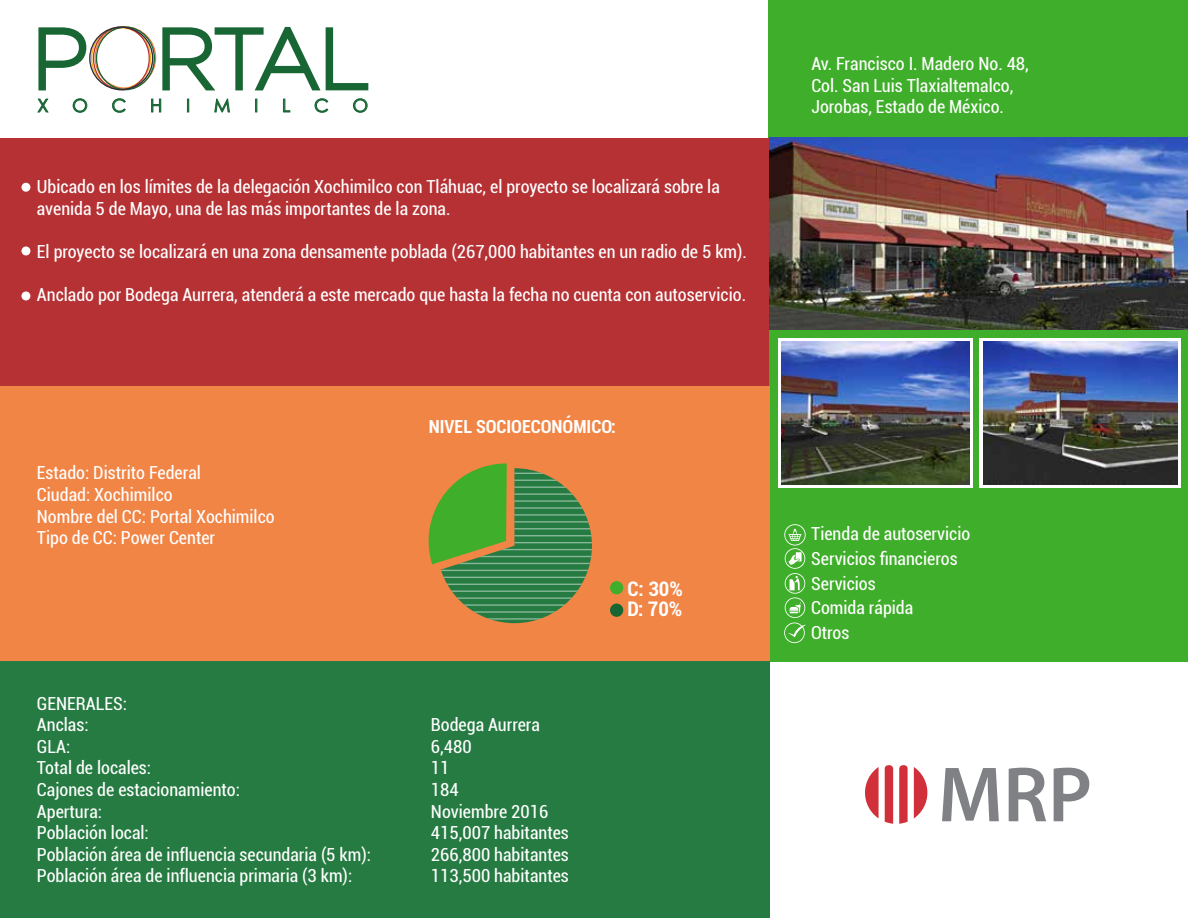
<style>
.page{position:relative;width:1188px;height:918px;background:#fff}
.page>*{position:absolute;margin:0;border:0;box-sizing:border-box;transform-origin:0 0}
.t1{font:700 condensed 20.1px/20.7px "Roboto";color:#fff}
.t2{font:condensed 18px/21.6px "Roboto";color:#fff}
.t3{font:700 condensed 18px "Roboto";color:#fff}
.t4{font:18px "Century Gothic";color:#186634}
</style>
<div class="page">
<div style="left:769px;top:0;width:419px;height:661px;background:#3fae2a"></div>
<svg style="left:162px;top:27px;width:206px;height:63px"></svg>
<img style="left:38px;top:26px;width:118px;height:64px">
<div style="left:0;top:138px;width:769px;height:308px;background:#b63134"></div>
<svg style="left:979px;top:339px;width:202px;height:149px;fill:#fff"></svg>
<svg style="left:778px;top:339px;width:195px;height:149px;fill:#fff"></svg>
<svg style="left:885px;top:765px;width:8px;height:59px"></svg>
<svg style="left:899px;top:765px;width:9px;height:59px"></svg>
<svg style="left:914px;top:767px;width:13px;height:51px"></svg>
<svg style="left:865px;top:767px;width:14px;height:51px"></svg>
<svg style="left:942px;top:768px;width:57px;height:53px"></svg>
<svg style="left:1009px;top:768px;width:37px;height:53px"></svg>
<svg style="left:1054px;top:768px;width:35px;height:53px"></svg>
<svg style="left:37px;top:99px;width:12px;height:13px"></svg>
<svg style="left:73px;top:98px;width:14px;height:15px"></svg>
<svg style="left:112px;top:98px;width:14px;height:15px"></svg>
<svg style="left:151px;top:99px;width:10px;height:13px"></svg>
<svg style="left:187px;top:99px;width:2px;height:13px"></svg>
<svg style="left:214px;top:99px;width:16px;height:13px"></svg>
<svg style="left:255px;top:99px;width:2px;height:13px"></svg>
<svg style="left:283px;top:99px;width:7px;height:13px"></svg>
<svg style="left:315px;top:98px;width:13px;height:15px"></svg>
<svg style="left:353px;top:98px;width:15px;height:15px"></svg>
<div style="left:0;top:386px;width:769px;height:290px;background:#f18546"></div>
<div style="left:0;top:661px;width:769px;height:257px;background:#257b41"></div>
<div style="left:21px;top:183px;width:9px;height:9px;background:#fff;border-radius:50%"></div>
<div style="left:21px;top:246px;width:9px;height:9px;background:#fff;border-radius:50%"></div>
<div style="left:21px;top:291px;width:9px;height:9px;background:#fff;border-radius:50%"></div>
<svg style="left:784px;top:524px;width:22px;height:119px"></svg>
<div style="left:610px;top:581px;width:13px;height:13px;background:#3fae2a;border-radius:50%"></div>
<div style="left:610px;top:604px;width:13px;height:13px;background:#186634;border-radius:50%"></div>
<svg style="left:428px;top:463px;width:164px;height:160px"></svg>
<img style="left:983px;top:342px;width:194px;height:142px">
<img style="left:782px;top:342px;width:187px;height:142px">
<img style="left:769px;top:138px;width:419px;height:191px">
<p class="t4" style="left:38px;top:93px;width:12px">X</p>
<p class="t4" style="left:72px;top:93px;width:17px">O</p>
<p class="t4" style="left:112px;top:93px;width:16px">C</p>
<p class="t4" style="left:150px;top:93px;width:14px">H</p>
<p class="t4" style="left:186px;top:93px;width:6px">I</p>
<p class="t4" style="left:214px;top:93px;width:18px">M</p>
<p class="t4" style="left:254px;top:93px;width:6px">I</p>
<p class="t4" style="left:282px;top:93px;width:10px">L</p>
<p class="t4" style="left:314px;top:93px;width:16px">C</p>
<p class="t4" style="left:352px;top:93px;width:17px">O</p>
<p class="t2" style="left:37px;top:175px;width:684px">Ubicado en los límites de la delegación Xochimilco con Tláhuac, el proyecto se localizará sobre la avenida 5 de Mayo, una de las más importantes de la zona.</p>
<p class="t2" style="left:37px;top:240px;width:712px">El proyecto se localizará en una zona densamente poblada (267,000 habitantes en un radio de 5 km).</p>
<p class="t2" style="left:37px;top:283px;width:711px">Anclado por Bodega Aurrera, atenderá a este mercado que hasta la fecha no cuenta con autoservicio.</p>
<p class="t2" style="left:37px;top:462px;width:239px">Estado: Distrito Federal<br>Ciudad: Xochimilco<br>Nombre del CC: Portal Xochimilco<br>Tipo de CC: Power Center</p>
<p class="t2" style="left:37px;top:692px;width:336px">GENERALES:<br>Anclas:<br>GLA:<br>Total de locales:<br>Cajones de estacionamiento:<br>Apertura:<br>Población local:<br>Población área de influencia secundaria (5 km):<br>Población área de influencia primaria (3 km):</p>
<p class="t3" style="left:429px;top:414px;width:189px">NIVEL SOCIOECONÓMICO:</p>
<p class="t2" style="left:431px;top:713px;width:139px">Bodega Aurrera<br>6,480<br>11<br>184<br>Noviembre 2016<br>415,007 habitantes<br>266,800 habitantes<br>113,500 habitantes</p>
<p class="t1" style="left:628px;top:577px;width:57px">C: 30%<br>D: 70%</p>
<p class="t2" style="left:811px;top:52px;width:219px">Av. Francisco I. Madero No. 48,<br>Col. San Luis Tlaxialtemalco,<br>Jorobas, Estado de México.</p>
<p class="t2" style="left:811px;top:521px;width:161px;line-height:24.6px">Tienda de autoservicio<br>Servicios financieros<br>Servicios<br>Comida rápida<br>Otros</p>
</div>
